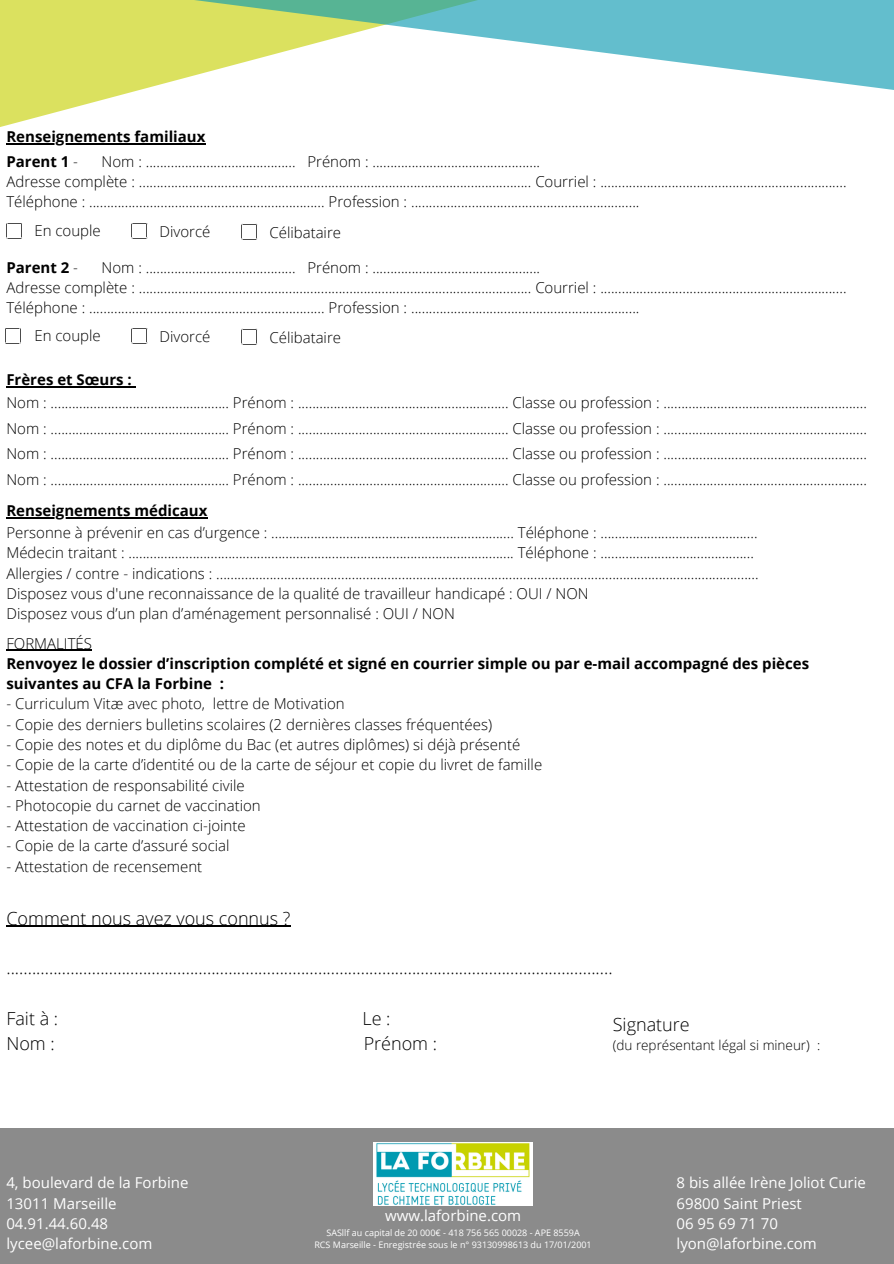
<style>
.page{position:relative;width:894px;height:1264px;background:#fff}
.page>*{position:absolute;margin:0;border:0;box-sizing:border-box;transform-origin:0 0}
.t1{font:300 18px "Open Sans";color:#000}
.t2{font:300 15px/20.2px "Open Sans";color:#000}
.t3{font:700 15px/20.2px "Open Sans";color:#000}
.t4{font:15px/20.2px "Open Sans";color:#fff}
.t5{font:300 13.5px "Open Sans";color:#000}
.t6{font:9px "Open Sans";color:#fff}
.s1{font-weight:300}
.s2{font-weight:700}
</style>
<div class="page">
<svg style="left:0;top:0;width:258px;height:239px"></svg>
<svg style="left:61px;top:0;width:832px;height:128px"></svg>
<div style="left:0;top:1128px;width:893px;height:135px;background:#8b8b8b"></div>
<svg style="left:132px;top:223px;width:16px;height:16px"></svg>
<svg style="left:241px;top:224px;width:16px;height:16px"></svg>
<svg style="left:5px;top:328px;width:16px;height:16px"></svg>
<svg style="left:132px;top:328px;width:16px;height:16px"></svg>
<svg style="left:241px;top:329px;width:16px;height:16px"></svg>
<img style="left:374px;top:1142px;width:158px;height:63px">
<hr style="left:6px;top:649px;width:86px;height:2px;background:#000">
<hr style="left:6px;top:925px;width:285px;height:2px;background:#000">
<hr style="left:6px;top:143px;width:199px;height:1px;background:#000">
<hr style="left:6px;top:386px;width:126px;height:1px;background:#000">
<hr style="left:6px;top:517px;width:201px;height:1px;background:#000">
<svg style="left:7px;top:223px;width:16px;height:16px"></svg>
<p class="t3" style="left:6px;top:126px;width:200px">Renseignements familiaux</p>
<p class="t2" style="left:6px;top:151px;width:841px;text-indent:95px">Nom : .......................................... Prénom : ...............................................<br>Adresse complète : .............................................................................................................. Courriel : .....................................................................<br>Téléphone : .................................................................. Profession : ................................................................</p>
<p class="t3" style="left:6px;top:151px;width:73px">Parent 1 <span class="s1">-</span></p>
<h3 class="t2" style="left:34px;top:220px;width:68px">En couple</h3>
<p class="t2" style="left:159px;top:221px;width:52px">Divorcé</p>
<h3 class="t2" style="left:269px;top:222px;width:73px">Célibataire</h3>
<p class="t2" style="left:6px;top:257px;width:841px;text-indent:95px">Nom : .......................................... Prénom : ...............................................<br>Adresse complète : .............................................................................................................. Courriel : .....................................................................<br>Téléphone : .................................................................. Profession : ................................................................</p>
<p class="t3" style="left:6px;top:257px;width:73px">Parent 2 <span class="s1">-</span></p>
<h3 class="t2" style="left:34px;top:325px;width:68px">En couple</h3>
<h2 class="t2" style="left:159px;top:326px;width:52px">Divorcé</h2>
<h3 class="t2" style="left:269px;top:327px;width:73px">Célibataire</h3>
<h3 class="t2" style="left:6px;top:368px;width:861px;line-height:22.5px"><span class="s2">Frères et Sœurs :<br></span>Nom : .................................................. Prénom : ........................................................... Classe ou profession : .........................................................</h3>
<h3 class="t2" style="left:6px;top:415px;width:861px;line-height:25.8px;text-align:justify">Nom : .................................................. Prénom : ........................................................... Classe ou profession : .........................................................<br>Nom : .................................................. Prénom : ........................................................... Classe ou profession : .........................................................<br>Nom : .................................................. Prénom : ........................................................... Classe ou profession : .........................................................</h3>
<h1 class="t3" style="left:6px;top:500px;width:202px">Renseignements médicaux</h1>
<h1 class="t2" style="left:6px;top:522px;width:753px">Personne à prévenir en cas d’urgence : .................................................................... Téléphone : ............................................<br>Médecin traitant : ............................................................................................................ Téléphone : ...........................................<br>Allergies / contre - indications : ........................................................................................................................................................<br>Disposez vous d'une reconnaissance de la qualité de travailleur handicapé : OUI / NON<br>Disposez vous d’un plan d’aménagement personnalisé : OUI / NON</h1>
<h2 class="t3" style="left:6px;top:632px;width:804px"><span class="s1">FORMALITÉS<br></span>Renvoyez le dossier d’inscription complété et signé en courrier simple ou par e-mail accompagné des pièces suivantes au CFA la Forbine :</h2>
<h2 class="t2" style="left:6px;top:693px;width:340px">- Curriculum Vitæ avec photo, lettre de Motivation</h2>
<h2 class="t2" style="left:6px;top:713px;width:487px">- Copie des derniers bulletins scolaires (2 dernières classes fréquentées)</h2>
<h2 class="t2" style="left:6px;top:734px;width:515px">- Copie des notes et du diplôme du Bac (et autres diplômes) si déjà présenté</h2>
<h2 class="t2" style="left:6px;top:754px;width:537px">- Copie de la carte d’identité ou de la carte de séjour et copie du livret de famille</h2>
<h2 class="t2" style="left:6px;top:774px;width:240px">- Attestation de responsabilité civile</h2>
<h2 class="t2" style="left:6px;top:794px;width:256px">- Photocopie du carnet de vaccination</h2>
<h2 class="t2" style="left:6px;top:815px;width:241px">- Attestation de vaccination ci-jointe</h2>
<h2 class="t2" style="left:6px;top:835px;width:225px">- Copie de la carte d’assuré social</h2>
<h3 class="t2" style="left:6px;top:855px;width:197px">- Attestation de recensement</h3>
<h3 class="t1" style="left:6px;top:905px;width:285px">Comment nous avez vous connus ?</h3>
<p class="t1" style="left:6px;top:955px;width:607px">..............................................................................................................................................</p>
<p class="t1" style="left:6px;top:1005px;width:53px">Fait à :</p>
<p class="t1" style="left:362px;top:1005px;width:30px">Le :</p>
<p class="t1" style="left:6px;top:1030px;width:50px">Nom :</p>
<p class="t1" style="left:363px;top:1030px;width:75px">Prénom :</p>
<h1 class="t1" style="left:612px;top:1011px;width:78px">Signature</h1>
<h1 class="t5" style="left:612px;top:1035px;width:209px">(du représentant légal si mineur) :</h1>
<p class="t4" style="left:6px;top:1172px;width:183px">4, boulevard de la Forbine<br>13011 Marseille<br>04.91.44.60.48 lycee@laforbine.com</p>
<h3 class="t4" style="left:676px;top:1172px;width:191px">8 bis allée Irène Joliot Curie<br>69800 Saint Priest<br>06 95 69 71 70 lyon@laforbine.com</h3>
<h3 class="t4" style="left:385px;top:1205px;width:138px">www.laforbine.com</h3>
<h3 class="t6" style="left:326px;top:1225px;width:255px">SASllf au capital de 20 000€ - 418 756 565 00028 - APE 8559A</h3>
<p class="t6" style="left:314px;top:1237px;width:279px">RCS Marseille - Enregistrée sous le n° 93130998613 du 17/01/2001</p>
</div>
